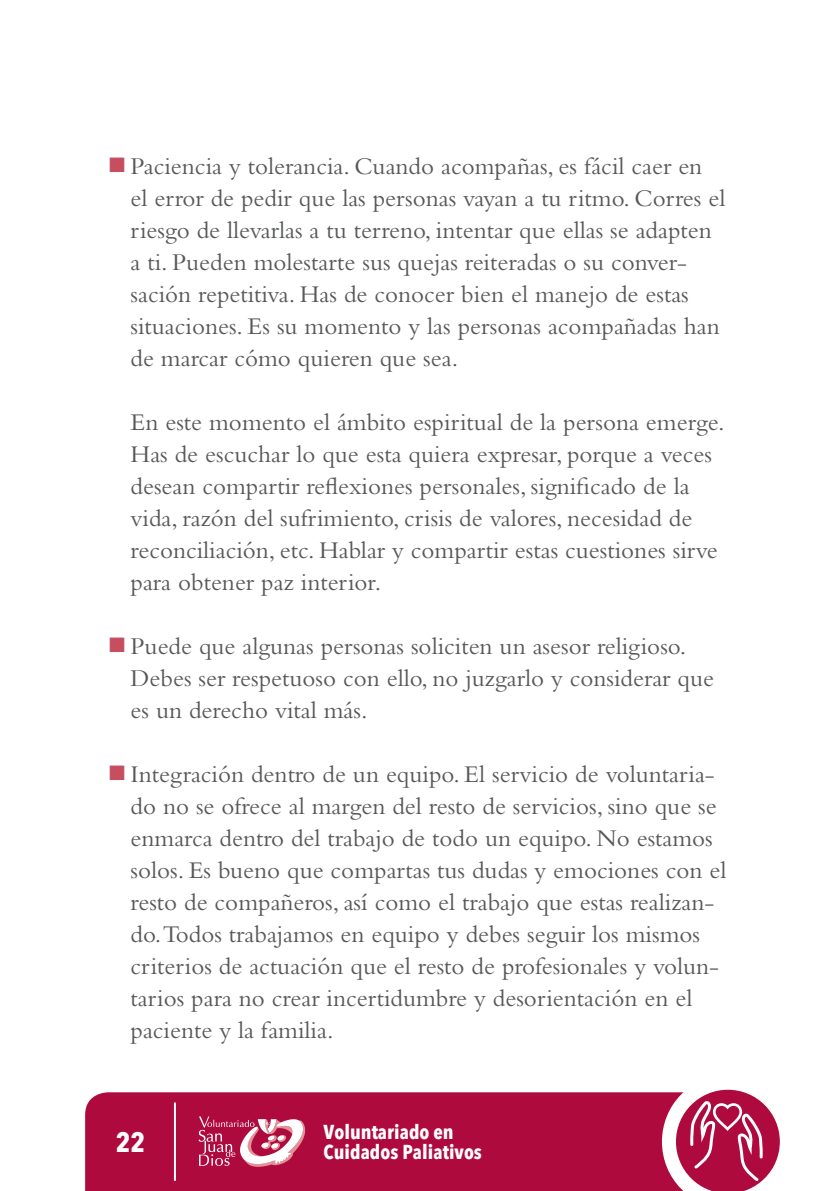
<style>
.page{position:relative;width:840px;height:1191px;background:#fff}
.page>*{position:absolute;margin:0;border:0;box-sizing:border-box;transform-origin:0 0}
.t1{font:700 condensed 27.8px "Avenir Next LT Pro";color:#fff}
.t2{font:25px/32px "Bembo Std";color:#57585a}
.t3{font:700 condensed 20px "Avenir Next LT Pro";color:#fff}
</style>
<div class="page">
<div style="left:85px;top:1092px;width:576px;height:99px;background:#af0a3d"></div>
<svg style="left:198px;top:1116px;width:107px;height:50px"></svg>
<hr style="left:174px;top:1102px;width:2px;height:78px;background:#fff">
<svg style="left:661px;top:1089px;width:119px;height:102px"></svg>
<p class="t2" style="left:130px;top:149px;width:596px">Paciencia y tolerancia. Cuando acompañas, es fácil caer en el error de pedir que las personas vayan a tu ritmo. Corres el riesgo de llevarlas a tu terreno, intentar que ellas se adapten a ti. Pueden molestarte sus quejas reiteradas o su conver&shy;sación repetitiva. Has de conocer bien el manejo de estas situaciones. Es su momento y las personas acompañadas han de marcar cómo quieren que sea.</p>
<p class="t2" style="left:130px;top:405px;width:595px">En este momento el ámbito espiritual de la persona emerge.<br>Has de escuchar lo que esta quiera expresar, porque a veces desean compartir reflexiones personales, significado de la vida, razón del sufrimiento, crisis de valores, necesidad de reconciliación, etc. Hablar y compartir estas cuestiones sirve para obtener paz interior.</p>
<p class="t2" style="left:130px;top:629px;width:584px">Puede que algunas personas soliciten un asesor religioso.<br>Debes ser respetuoso con ello, no juzgarlo y considerar que es un derecho vital más.</p>
<p class="t2" style="left:130px;top:757px;width:597px">Integración dentro de un equipo. El servicio de voluntaria&shy;do no se ofrece al margen del resto de servicios, sino que se enmarca dentro del trabajo de todo un equipo. No estamos solos. Es bueno que compartas tus dudas y emociones con el resto de compañeros, así como el trabajo que estas realizan&shy;do.Todos trabajamos en equipo y debes seguir los mismos criterios de actuación que el resto de profesionales y volun&shy;tarios para no crear incertidumbre y desorientación en el paciente y la familia.</p>
<p class="t1" style="left:116px;top:1125px;width:31px">22</p>
<p class="t3" style="left:323px;top:1120px;width:132px">Voluntariado en</p>
<p class="t3" style="left:323px;top:1140px;width:160px">Cuidados Paliativos</p>
</div>
